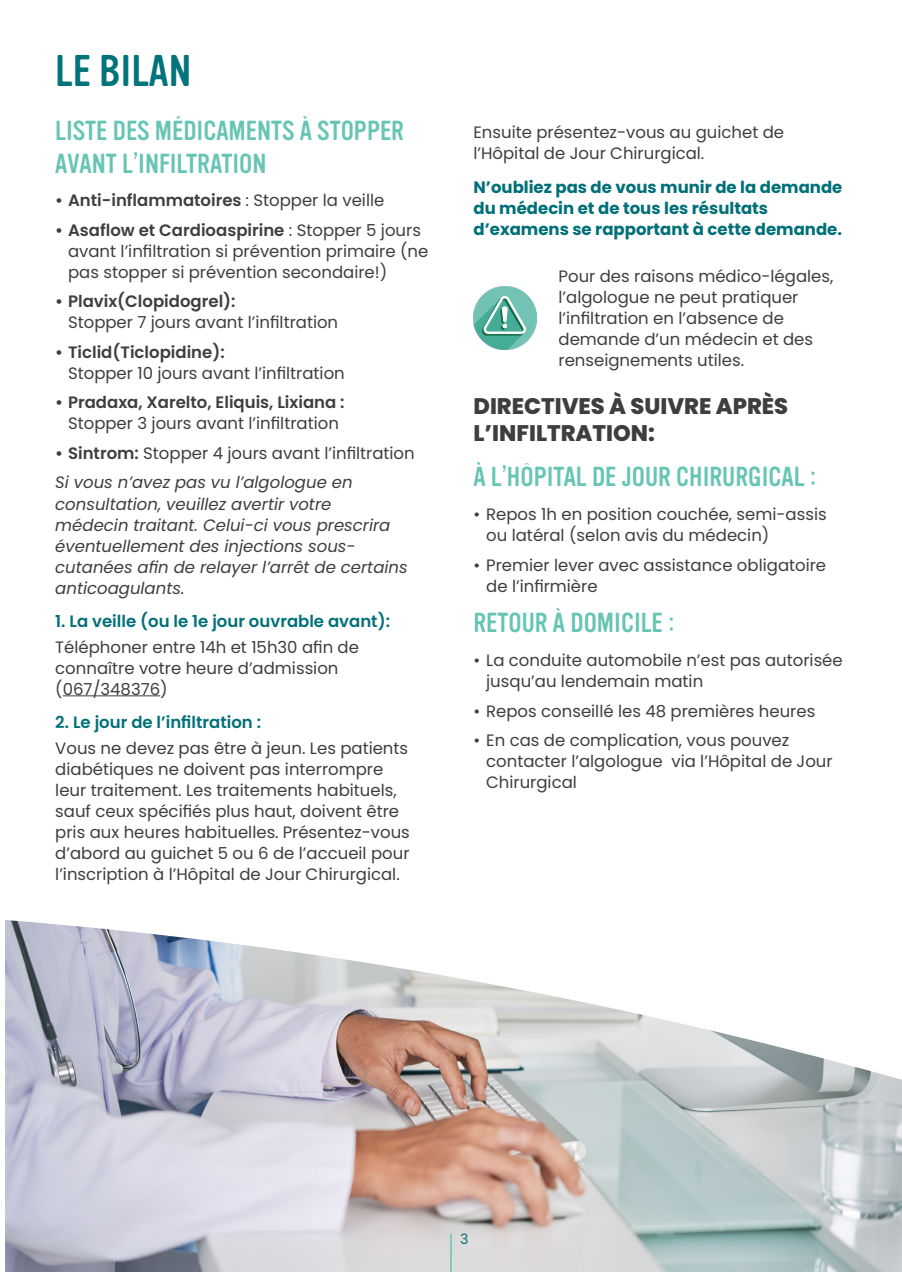
<style>
.page{position:relative;width:902px;height:1272px;background:#fff}
.page>*{position:absolute;margin:0;border:0;box-sizing:border-box;transform-origin:0 0}
.TITRE{font:43.5px "Vinyl OT";color:#00747a}
.Sous-titre{font:27px/32.4px "Vinyl OT";color:#66c5b4}
.Sous-titre-2{font:800 22.5px/27px "Poppins";color:#3e3e3f}
.Sous-titre-3{font:16.5px/21px "Poppins";color:#3e3e3f}
.Sous-titre-4{font:italic 16.5px/21px "Poppins";color:#3e3e3f}
.t1{font:600 16.5px/21px "Poppins";color:#3e3e3f;text-align:center}
.Sous-titre-5{font:700 16.5px/21px "Poppins";color:#007078}
.Sous-titre-6{font:600 16.5px "Poppins";color:#007078}
.t2{font:14.25px "Poppins";color:#00747a}
.s1{font-weight:400}
.s2{font-weight:600}
</style>
<div class="page">
<hr style="left:63px;top:695px;width:97px;height:1px;background:#3e3e3f">
<img style="left:473px;top:287px;width:63px;height:63px">
<img style="left:5px;top:920px;width:896px;height:351px">
<hr style="left:450px;top:1233px;width:1px;height:38px;background:#66c5b4">
<p class="TITRE" style="left:55px;top:48px;width:137px">LE BILAN</p>
<p class="Sous-titre" style="left:55px;top:115px;width:350px">LISTE DES MÉDICAMENTS À STOPPER<br>AVANT L’INFILTRATION</p>
<p class="t1" style="left:55px;top:190px;width:330px">• Anti-inflammatoires <span class="s1">: Stopper la veille</span></p>
<p class="Sous-titre-3" style="left:68px;top:220px;width:362px;text-indent:-13px"><span class="s2">• Asaflow et Cardioaspirine</span> : Stopper 5 jours avant l’infiltration si prévention primaire (ne pas stopper si prévention secondaire!)</p>
<p class="Sous-titre-3" style="left:68px;top:291px;width:271px;text-indent:-13px"><span class="s2">• Plavix(Clopidogrel):<br></span>Stopper 7 jours avant l’infiltration</p>
<p class="Sous-titre-3" style="left:68px;top:342px;width:278px;text-indent:-13px"><span class="s2">• Ticlid(Ticlopidine):<br></span>Stopper 10 jours avant l’infiltration</p>
<p class="t1" style="left:55px;top:392px;width:291px">• Pradaxa, Xarelto, Eliquis, Lixiana :<br><span class="s1">Stopper 3 jours avant l’infiltration</span></p>
<p class="Sous-titre-3" style="left:55px;top:443px;width:361px"><span class="s2">• Sintrom:</span> Stopper 4 jours avant l’infiltration</p>
<p class="Sous-titre-4" style="left:55px;top:472px;width:354px">Si vous n’avez pas vu l’algologue en consultation, veuillez avertir votre médecin traitant. Celui-ci vous prescrira éventuellement des injections sous&shy;cutanées afin de relayer l’arrêt de certains anticoagulants.</p>
<p class="Sous-titre-6" style="left:55px;top:612px;width:336px">1. La veille (ou le 1e jour ouvrable avant):</p>
<p class="Sous-titre-3" style="left:55px;top:636px;width:305px">Téléphoner entre 14h et 15h30 afin de connaître votre heure d’admission (067/348376)</p>
<p class="Sous-titre-6" style="left:55px;top:713px;width:207px">2. Le jour de l’infiltration :</p>
<p class="Sous-titre-3" style="left:55px;top:737px;width:356px">Vous ne devez pas être à jeun. Les patients diabétiques ne doivent pas interrompre leur traitement. Les traitements habituels, sauf ceux spécifiés plus haut, doivent être pris aux heures habituelles. Présentez-vous d’abord au guichet 5 ou 6 de l’accueil pour l’inscription à l’Hôpital de Jour Chirurgical.</p>
<p class="Sous-titre-3" style="left:473px;top:122px;width:312px">Ensuite présentez-vous au guichet de l’Hôpital de Jour Chirurgical.</p>
<p class="Sous-titre-5" style="left:473px;top:177px;width:370px">N’oubliez pas de vous munir de la demande du médecin et de tous les résultats d’examens se rapportant à cette demande.</p>
<p class="Sous-titre-3" style="left:558px;top:265px;width:276px">Pour des raisons médico-légales, l’algologue ne peut pratiquer l’infiltration en l’absence de demande d’un médecin et des renseignements utiles.</p>
<p class="Sous-titre-2" style="left:473px;top:393px;width:316px">DIRECTIVES À SUIVRE APRÈS<br>L’INFILTRATION:</p>
<p class="Sous-titre" style="left:473px;top:461px;width:344px">À L’HÔPITAL DE JOUR CHIRURGICAL :</p>
<p class="Sous-titre-3" style="left:486px;top:504px;width:342px;text-indent:-13px">• Repos 1h en position couchée, semi-assis ou latéral (selon avis du médecin)</p>
<p class="Sous-titre-3" style="left:486px;top:554px;width:341px;text-indent:-13px">• Premier lever avec assistance obligatoire de l’infirmière</p>
<p class="Sous-titre" style="left:473px;top:607px;width:203px">RETOUR À DOMICILE :</p>
<p class="Sous-titre-3" style="left:486px;top:650px;width:358px;text-indent:-13px">• La conduite automobile n’est pas autorisée jusqu’au lendemain matin</p>
<p class="Sous-titre-3" style="left:473px;top:700px;width:343px">• Repos conseillé les 48 premières heures</p>
<p class="Sous-titre-3" style="left:486px;top:730px;width:348px;text-indent:-13px">• En cas de complication, vous pouvez contacter l’algologue via l’Hôpital de Jour<br>Chirurgical</p>
<p class="t2" style="left:460px;top:1230px;width:10px">3</p>
</div>
